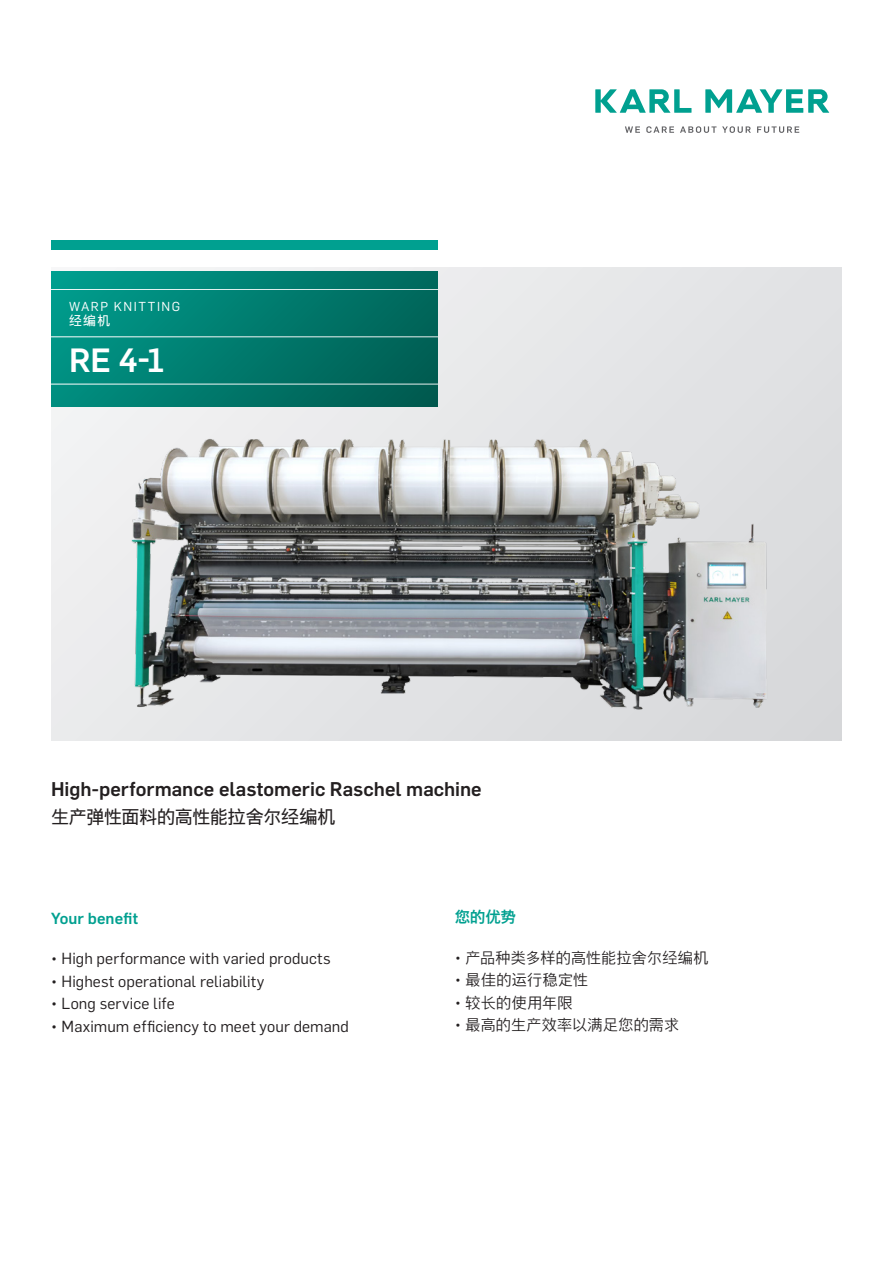
<style>
.page{position:relative;width:893px;height:1263px;background:#fff}
.page>*{position:absolute;margin:0;border:0;box-sizing:border-box;transform-origin:0 0}
.t1{font:500 33px "Flama";color:#fff}
.Einleitung_hfett_Eng{font:500 19.5px "Flama";color:#231f20}
.Einleitung_regular_C{font:18px "Nimbus Sans CHS";letter-spacing:-.015em;color:#231f20}
.t2{font:15.75px "Flama";letter-spacing:.005em;color:#231f20}
.Zwischenübeschrift_F{font:500 15.75px "Flama";letter-spacing:.005em;color:#00a090}
.t3{font:300 15px "Nimbus Sans CHS";letter-spacing:.02em;color:#231f20}
.Zwischenübeschrift_F-2{font:500 15px "Nimbus Sans CHS";color:#00a090}
.t4{font:12.75px "Flama";letter-spacing:.125em;color:#fff}
.t5{font:12.75px "Nimbus Sans CHS";color:#fff}
.s1{font-family:"Flama";font-weight:400}
</style>
<div class="page">
<div style="left:51px;top:268px;width:791px;height:472px;background:#e4e5e7"></div>
<img style="left:109px;top:427px;width:675px;height:292px">
<div style="left:51px;top:272px;width:387px;height:135px;background:linear-gradient(to right,#039889,#026156)"></div>
<hr style="left:51px;top:384px;width:387px;height:1px;background:#fff">
<hr style="left:51px;top:337px;width:387px;height:1px;background:#fff">
<hr style="left:51px;top:289px;width:387px;height:1px;background:#fff">
<div style="left:51px;top:240px;width:387px;height:9px;background:#00a090"></div>
<svg style="left:625px;top:126px;width:15px;height:7px"></svg>
<svg style="left:646px;top:126px;width:28px;height:7px"></svg>
<svg style="left:680px;top:126px;width:36px;height:7px"></svg>
<svg style="left:722px;top:126px;width:29px;height:7px"></svg>
<svg style="left:757px;top:126px;width:42px;height:7px"></svg>
<svg style="left:595px;top:89px;width:96px;height:24px"></svg>
<svg style="left:705px;top:89px;width:124px;height:24px"></svg>
<p class="t4" style="left:69px;top:297px;width:113px">WARP KNITTING</p>
<p class="t5" style="left:69px;top:313px;width:43px">经编机</p>
<p class="t1" style="left:69px;top:336px;width:97px">RE 4-1</p>
<p class="Einleitung_hfett_Eng" style="left:51px;top:774px;width:432px">High-performance elastomeric Raschel machine</p>
<p class="Einleitung_regular_C" style="left:51px;top:805px;width:286px">生产弹性面料的高性能拉舍尔经编机</p>
<p class="Zwischenübeschrift_F" style="left:51px;top:906px;width:89px">Your benefit</p>
<p class="t2" style="left:51px;top:947px;width:281px">• High performance with varied products</p>
<p class="t2" style="left:51px;top:969px;width:215px">• Highest operational reliability</p>
<p class="t2" style="left:51px;top:992px;width:125px">• Long service life</p>
<p class="t2" style="left:51px;top:1014px;width:300px">• Maximum efficiency to meet your demand</p>
<p class="Zwischenübeschrift_F-2" style="left:455px;top:908px;width:62px">您的优势</p>
<p class="t3" style="left:455px;top:949px;width:255px"><span class="s1">•</span> 产品种类多样的高性能拉舍尔经编机</p>
<p class="t3" style="left:455px;top:971px;width:135px"><span class="s1">•</span> 最佳的运行稳定性</p>
<p class="t3" style="left:455px;top:994px;width:119px"><span class="s1">•</span> 较长的使用年限</p>
<p class="t3" style="left:455px;top:1016px;width:226px"><span class="s1">•</span> 最高的生产效率以满足您的需求</p>
</div>
